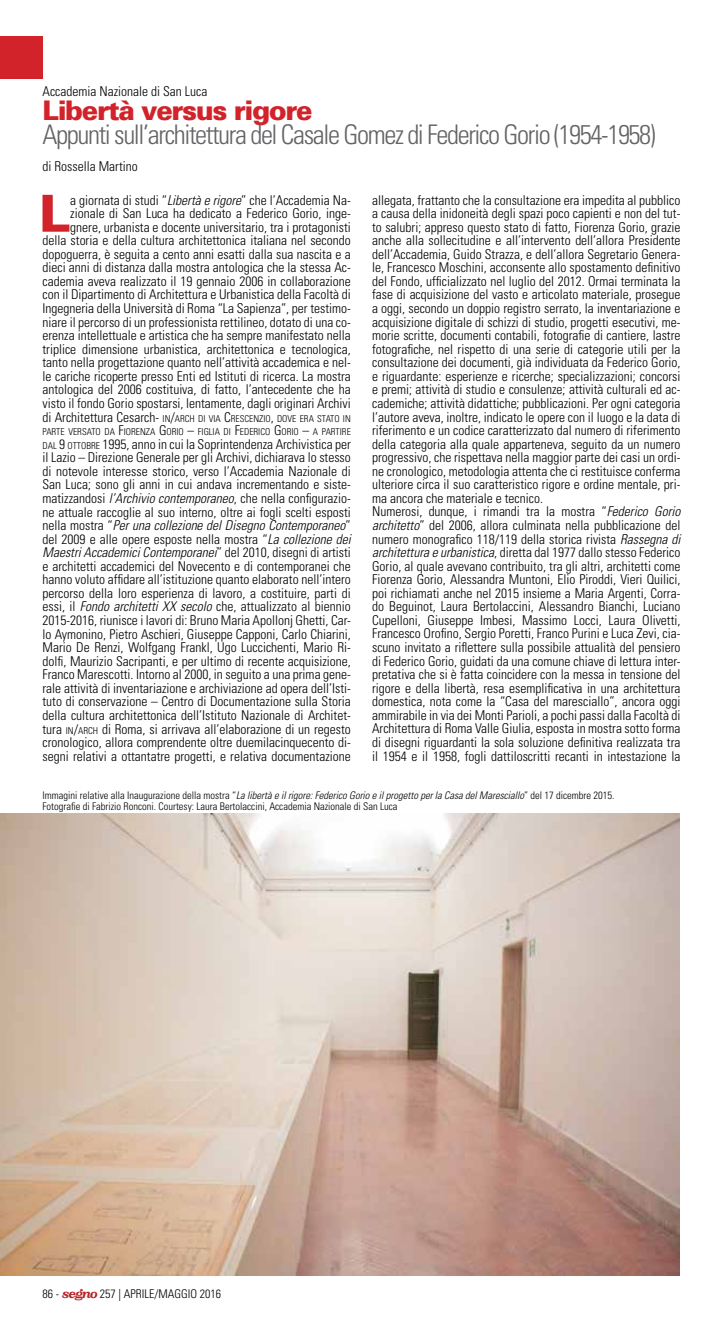
<style>
.page{position:relative;width:723px;height:1340px;background:#fff}
.page>*{position:absolute;margin:0;border:0;box-sizing:border-box;transform-origin:0 0}
.t1{font:900 51px "Univers";color:#d2232a}
.t2{font:300 condensed 27px "Univers";letter-spacing:-.05em;color:#636466}
.t3{font:900 27px "Univers";letter-spacing:-.05em;color:#d2232a}
.t4{font:300 condensed 13.5px/13.5px "Univers";color:#000;text-align:right}
.t5{font:300 condensed 12px "Univers";color:#000}
.t6{font:300 condensed 10.5px/10.5px "Univers";color:#000}
.t7{font:300 condensed 9.45px/13.5px "Univers";color:#000}
.s1{font-style:italic}
.s2{font-size:13.5px}
.s3{font-size:9.45px}
.s4{font-style:inherit}
.s5{font-family:"Volta Med Ita";font-weight:400;font-stretch:normal;font-size:13.5px;color:#b72126}
</style>
<div class="page">
<div style="left:0;top:36px;width:43px;height:43px;background:#d2232a"></div>
<img style="left:0;top:813px;width:679px;height:462px">
<p class="t4" style="left:43px;top:84px;width:166px">Accademia Nazionale di San Luca</p>
<h2 class="t3" style="left:43px;top:93px;width:271px">Libertà versus rigore</h2>
<h2 class="t2" style="left:43px;top:118px;width:615px">Appunti sull’architettura del Casale Gomez di Federico Gorio (1954-1958)</h2>
<p class="t4" style="left:43px;top:159px;width:97px">di Rossella Martino</p>
<h1 class="t1" style="left:39px;top:182px;width:33px">L</h1>
<p class="t4" style="left:43px;top:193px;width:310px">a giornata di studi “<span class="s1">Libertà e rigore</span>” che l’Accademia Na&shy;zionale di San Luca ha dedicato a Federico Gorio, inge&shy;gnere, urbanista e docente universitario, tra i protagonisti<br>della storia e della cultura architettonica italiana nel secondo dopoguerra, è seguita a cento anni esatti dalla sua nascita e a dieci anni di distanza dalla mostra antologica che la stessa Ac&shy;cademia aveva realizzato il 19 gennaio 2006 in collaborazione con il Dipartimento di Architettura e Urbanistica della Facoltà di Ingegneria della Università di Roma “La Sapienza”, per testimo&shy;niare il percorso di un professionista rettilineo, dotato di una co&shy;erenza intellettuale e artistica che ha sempre manifestato nella triplice dimensione urbanistica, architettonica e tecnologica, tanto nella progettazione quanto nell’attività accademica e nel&shy;le cariche ricoperte presso Enti ed Istituti di ricerca. La mostra antologica del 2006 costituiva, di fatto, l’antecedente che ha visto il fondo Gorio spostarsi, lentamente, dagli originari Archivi</p>
<p class="t7" style="left:43px;top:411px;width:310px"><span class="s2">di Architettura Cesarch-</span> IN<span class="s2">/</span>ARCH DI VIA <span class="s2">C</span>RESCENZIO<span class="s2">,</span> DOVE ERA STATO IN<br>PARTE VERSATO DA <span class="s2">F</span>IORENZA <span class="s2">G</span>ORIO <span class="s2">–</span> FIGLIA DI <span class="s2">F</span>EDERICO <span class="s2">G</span>ORIO <span class="s2">–</span> A PARTIRE</p>
<p class="t4" style="left:43px;top:437px;width:310px;text-align:justify"><span class="s3">DAL</span> <span class="s4">9</span> <span class="s3">OTTOBRE</span> <span class="s4">1995,</span> anno in cui la Soprintendenza Archivistica per il Lazio – Direzione Generale per gli Archivi, dichiarava lo stesso di notevole interesse storico, verso l’Accademia Nazionale di San Luca; sono gli anni in cui andava incrementando e siste&shy;matizzandosi <span class="s1">l’Archivio contemporaneo</span>, che nella configurazio&shy;ne attuale raccoglie al suo interno, oltre ai fogli scelti esposti nella mostra “<span class="s1">Per una collezione del Disegno Contemporaneo</span>” del 2009 e alle opere esposte nella mostra “<span class="s1">La collezione dei Maestri Accademici Contemporanei</span>” del 2010, disegni di artisti e architetti accademici del Novecento e di contemporanei che hanno voluto affidare all’istituzione quanto elaborato nell’intero percorso della loro esperienza di lavoro, a costituire, parti di essi, il <span class="s1">Fondo architetti XX secolo</span> che, attualizzato al biennio 2015-2016, riunisce i lavori di: Bruno Maria Apollonj Ghetti, Car&shy;lo Aymonino, Pietro Aschieri, Giuseppe Capponi, Carlo Chiarini, Mario De Renzi, Wolfgang Frankl, Ugo Luccichenti, Mario Ri&shy;dolfi, Maurizio Sacripanti, e per ultimo di recente acquisizione, Franco Marescotti. Intorno al 2000, in seguito a una prima gene&shy;rale attività di inventariazione e archiviazione ad opera dell’Isti&shy;tuto di conservazione – Centro di Documentazione sulla Storia della cultura architettonica dell’Istituto Nazionale di Architet&shy;tura <span class="s3">IN</span><span class="s4">/</span><span class="s3">ARCH</span> di Roma, si arrivava all’elaborazione di un regesto cronologico, allora comprendente oltre duemilacinquecento di&shy;segni relativi a ottantatre progetti, e relativa documentazione</p>
<p class="t4" style="left:372px;top:193px;width:310px;text-align:left">allegata, frattanto che la consultazione era impedita al pubblico a causa della inidoneità degli spazi poco capienti e non del tut&shy;to salubri; appreso questo stato di fatto, Fiorenza Gorio, grazie anche alla sollecitudine e all’intervento dell’allora Presidente dell’Accademia, Guido Strazza, e dell’allora Segretario Genera&shy;le, Francesco Moschini, acconsente allo spostamento definitivo del Fondo, ufficializzato nel luglio del 2012. Ormai terminata la fase di acquisizione del vasto e articolato materiale, prosegue a oggi, secondo un doppio registro serrato, la inventariazione e acquisizione digitale di schizzi di studio, progetti esecutivi, me&shy;morie scritte, documenti contabili, fotografie di cantiere, lastre fotografiche, nel rispetto di una serie di categorie utili per la consultazione dei documenti, già individuata da Federico Gorio, e riguardante: esperienze e ricerche; specializzazioni; concorsi e premi; attività di studio e consulenze; attività culturali ed ac&shy;cademiche; attività didattiche; pubblicazioni. Per ogni categoria l’autore aveva, inoltre, indicato le opere con il luogo e la data di riferimento e un codice caratterizzato dal numero di riferimento della categoria alla quale apparteneva, seguito da un numero progressivo, che rispettava nella maggior parte dei casi un ordi&shy;ne cronologico, metodologia attenta che ci restituisce conferma ulteriore circa il suo caratteristico rigore e ordine mentale, pri&shy;ma ancora che materiale e tecnico.<br>Numerosi, dunque, i rimandi tra la mostra “<span class="s1">Federico Gorio architetto</span>” del 2006, allora culminata nella pubblicazione del numero monografico 118/119 della storica rivista <span class="s1">Rassegna di architettura e urbanistica</span>, diretta dal 1977 dallo stesso Federico Gorio, al quale avevano contribuito, tra gli altri, architetti come Fiorenza Gorio, Alessandra Muntoni, Elio Piroddi, Vieri Quilici, poi richiamati anche nel 2015 insieme a Maria Argenti, Corra&shy;do Beguinot, Laura Bertolaccini, Alessandro Bianchi, Luciano Cupelloni, Giuseppe Imbesi, Massimo Locci, Laura Olivetti, Francesco Orofino, Sergio Poretti, Franco Purini e Luca Zevi, cia&shy;scuno invitato a riflettere sulla possibile attualità del pensiero di Federico Gorio, guidati da una comune chiave di lettura inter&shy;pretativa che si è fatta coincidere con la messa in tensione del rigore e della libertà, resa esemplificativa in una architettura domestica, nota come la “Casa del maresciallo”, ancora oggi ammirabile in via dei Monti Parioli, a pochi passi dalla Facoltà di Architettura di Roma Valle Giulia, esposta in mostra sotto forma di disegni riguardanti la sola soluzione definitiva realizzata tra il 1954 e il 1958, fogli dattiloscritti recanti in intestazione la</p>
<p class="t6" style="left:43px;top:790px;width:573px">Immagini relative alla Inaugurazione della mostra “<span class="s1">La libertà e il rigore: Federico Gorio e il progetto per la Casa del Maresciallo</span>” del 17 dicembre 2015.<br>Fotografie di Fabrizio Ronconi. Courtesy: Laura Bertolaccini, Accademia Nazionale di San Luca</p>
<p class="t5" style="left:43px;top:1286px;width:180px">86 - <span class="s5">segno</span> 257 | APRILE/MAGGIO 2016</p>
</div>
